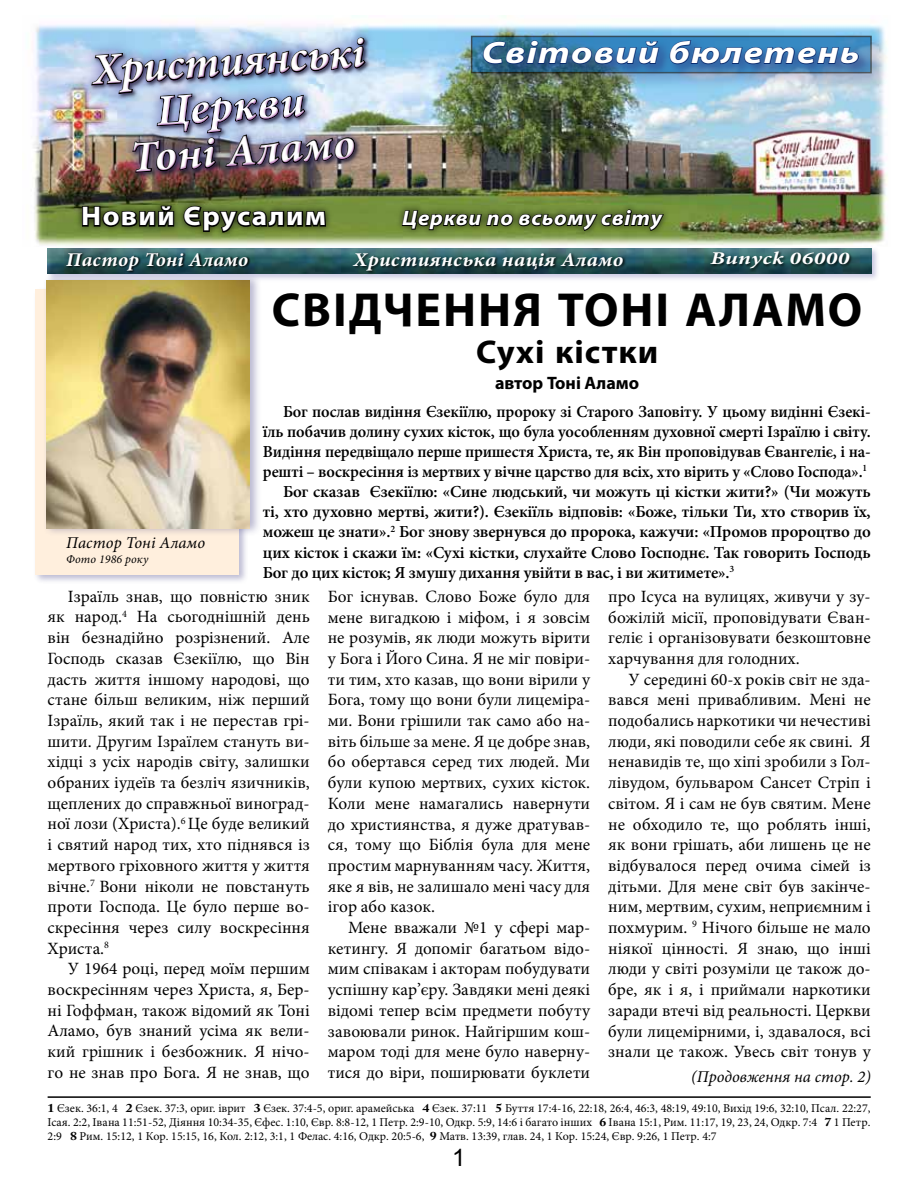
<style>
.page{position:relative;width:918px;height:1188px;background:#fff}
.page>*{position:absolute;margin:0;border:0;box-sizing:border-box;transform-origin:0 0}
.t1{font:700 48px "Myriad Pro";letter-spacing:.04em;color:#000}
.t2{font:italic 700 43.5px/90px "Minion Pro";color:#fff;text-align:center}
.t3{font:700 33px "Myriad Pro";letter-spacing:.03em;color:#000;scale:1.04 1}
.t4{font:italic 700 31.05px "Myriad Pro";letter-spacing:.03em;color:#fff;scale:1.23 1}
.t5{font:700 27px "Myriad Pro";letter-spacing:.05em;color:#fff;scale:1.08 1}
.t6{font:24px "Arial";color:#000}
.t7{font:italic 700 21px "Myriad Pro";letter-spacing:.03em;color:#fff;scale:1.08 1}
.t8{font:italic 700 19.5px "Minion Pro";letter-spacing:.02em;color:#fff;scale:1.1 1}
.t9{font:italic 700 19.5px "Minion Pro";letter-spacing:.02em;color:#fff;scale:1.05 1}
.t10{font:700 18px "Myriad Pro";color:#000}
.t11{font:italic 700 18px "Minion Pro";letter-spacing:.02em;color:#fff;scale:1.3 1}
.t12{font:17.25px/20.7px "Minion Pro";color:#000;text-align:justify}
.t13{font:600 16.8px "Minion Pro";letter-spacing:-.01em;color:#000}
.t14{font:italic 16.5px "Minion Pro";color:#000}
.t15{font:12px/14.4px "Minion Pro";color:#000;text-align:justify}
.t16{font:italic 12px "Minion Pro";letter-spacing:.01em;color:#000}
.s1{font-family:"Adobe Caslon Pro";font-weight:700}
</style>
<div class="page">
<img style="left:33px;top:15px;width:855px;height:231px">
<div style="left:467px;top:32px;width:422px;height:58px;background:#2f2b75;opacity:.4"></div>
<svg style="left:471px;top:36px;width:401px;height:37px"></svg>
<div style="left:47px;top:246px;width:833px;height:36px;background:#524fa1;opacity:.3"></div>
<img style="left:48px;top:248px;width:824px;height:26px">
<div style="left:709px;top:251px;width:144px;height:21px;background:#000;opacity:.8"></div>
<div style="left:480px;top:38px;width:392px;height:39px;background:#2f2b75;opacity:.52"></div>
<svg style="left:482px;top:40px;width:178px;height:25px"></svg>
<svg style="left:669px;top:39px;width:190px;height:26px"></svg>
<hr style="left:48px;top:1096px;width:823px;height:2px;background:#000">
<div style="left:33px;top:287px;width:216px;height:298px;background:#2f2b75;opacity:.32"></div>
<div style="left:35px;top:290px;width:204px;height:285px;background:#ffefdd"></div>
<div style="left:43px;top:273px;width:218px;height:263px;background:#2f2b75;opacity:.34"></div>
<img style="left:46px;top:280px;width:203px;height:249px">
<svg style="left:66px;top:252px;width:185px;height:22px"></svg>
<img style="left:76px;top:23px;width:309px;height:166px">
<div style="left:352px;top:252px;width:275px;height:22px;background:#000;opacity:.83"></div>
<div style="left:395px;top:203px;width:275px;height:34px;background:#74913d"></div>
<svg style="left:401px;top:209px;width:264px;height:39px"></svg>
<div style="left:75px;top:199px;width:258px;height:40px;background:#000;opacity:.75"></div>
<img style="left:81px;top:35px;width:295px;height:220px">
<h2 class="t2" style="left:90px;top:25px;width:274px;rotate:-4deg">Християнськi<br>Тоні Аламо</h2>
<h3 class="t4" style="left:482px;top:33px;width:309px">Світовий бюлетень</h3>
<h3 class="t5" style="left:81px;top:199px;width:228px">Новий Єрусалим</h3>
<p class="t7" style="left:402px;top:205px;width:242px">Церкви по всьому світу</p>
<p class="t9" style="left:66px;top:246px;width:175px">Пастор Тоні Аламо</p>
<p class="t8" style="left:354px;top:246px;width:247px">Християнська нація Аламо</p>
<p class="t11" style="left:711px;top:246px;width:108px">Bunyck 06000</p>
<p class="t14" style="left:66px;top:532px;width:140px">Пастор Тоні Аламо</p>
<p class="t16" style="left:66px;top:551px;width:84px">Фото 1986 року</p>
<h1 class="t1" style="left:272px;top:278px;width:592px">СВІДЧЕННЯ ТОНІ АЛАМО</h1>
<h3 class="t3" style="left:476px;top:331px;width:177px">Сухі кістки</h3>
<p class="t10" style="left:495px;top:371px;width:146px">автор Тоні Аламо</p>
<p class="t13" style="left:283px;top:400px;width:589px">Бог послав видіння Єзекіїлю, пророку зі Старого Заповіту. У цьому видінні Єзекі-</p>
<p class="t13" style="left:263px;top:420px;width:609px">їль побачив долину сухих кісток, що була уособленням духовної смерті Ізраїлю і світу.</p>
<p class="t13" style="left:263px;top:440px;width:609px">Видіння передвіщало перше пришестя Христа, те, як Він проповідував Євангеліє, і на-</p>
<p class="t13" style="left:263px;top:460px;width:606px">решті – воскресіння із мертвих у вічне царство для всіх, хто вірить у «Слово Господа».<sup>1</sup></p>
<p class="t13" style="left:283px;top:480px;width:589px">Бог сказав Єзекіїлю: «Сине людський, чи можуть ці кістки жити?» (Чи можуть</p>
<p class="t13" style="left:263px;top:500px;width:609px">ті, хто духовно мертві, жити?). Єзекіїль відповів: «Боже, тільки Ти, хто створив їх,</p>
<p class="t13" style="left:263px;top:520px;width:609px">можеш це знати».<sup>2</sup> Бог знову звернувся до пророка, кажучи: «Промов пророцтво до</p>
<p class="t13" style="left:263px;top:541px;width:609px">цих кісток і скажи їм: «Сухі кістки, слухайте Слово Господнє. Так говорить Господь</p>
<p class="t13" style="left:263px;top:561px;width:473px">Бог до цих кісток; Я змушу дихання увійти в вас, і ви житимете».<sup>3</sup></p>
<p class="t12" style="left:48px;top:586px;width:264px;text-indent:20px">Ізраїль знав, що повністю зник як народ.<sup>4</sup> На сьогоднішній день він безнадійно розрізнений. Але Господь сказав Єзекіїлю, що Він дасть життя іншому народові, що стане більш великим, ніж перший Ізраїль, який так і не перестав грі&shy;шити. Другим Ізраїлем стануть ви&shy;хідці з усіх народів світу, залишки обраних іудеїв та безліч язичників, щеплених до справжньої виноград&shy;ної лози (Христа).<sup>6</sup> Це буде великий і святий народ тих, хто піднявся із мертвого гріховного життя у життя вічне.<sup>7</sup> Вони ніколи не повстануть проти Господа. Це було перше во&shy;скресіння через силу воскресіння Христа.<sup>8</sup></p>
<p class="t12" style="left:48px;top:959px;width:264px;text-indent:20px">У 1964 році, перед моїм першим воскресінням через Христа, я, Бер&shy;ні Гоффман, також відомий як Тоні Аламо, був знаний усіма як вели&shy;кий грішник і безбожник. Я нічо&shy;го не знав про Бога. Я не знав, що</p>
<p class="t12" style="left:328px;top:586px;width:264px">Бог існував. Слово Боже було для мене вигадкою і міфом, і я зовсім не розумів, як люди можуть вірити у Бога і Його Сина. Я не міг повіри&shy;ти тим, хто казав, що вони вірили у Бога, тому що вони були лицеміра&shy;ми. Вони грішили так само або на&shy;віть більше за мене. Я це добре знав, бо обертався серед тих людей. Ми були купою мертвих, сухих кісток.<br>Коли мене намагались навернути до християнства, я дуже дратував&shy;ся, тому що Біблія була для мене простим марнуванням часу. Життя, яке я вів, не залишало мені часу для ігор або казок.</p>
<p class="t12" style="left:328px;top:917px;width:264px;text-indent:20px">Мене вважали №1 у сфері мар&shy;кетингу. Я допоміг багатьом відо&shy;мим співакам і акторам побудувати успішну кар’єру. Завдяки мені деякі відомі тепер всім предмети побуту завоювали ринок. Найгіршим кош&shy;маром тоді для мене було наверну&shy;тися до віри, поширювати буклети</p>
<p class="t12" style="left:608px;top:586px;width:264px">про Ісуса на вулицях, живучи у зу&shy;божілій місії, проповідувати Єван&shy;геліє і організовувати безкоштовне харчування для голодних.</p>
<p class="t12" style="left:608px;top:669px;width:264px;text-indent:20px">У середині 60-х років світ не зда&shy;вався мені привабливим. Мені не подобались наркотики чи нечестиві люди, які поводили себе як свині. Я ненавидів те, що хіпі зробили з Гол&shy;лівудом, бульваром Сансет Стріп і світом. Я і сам не був святим. Мене не обходило те, що роблять інші, як вони грішать, аби лишень це не відбувалося перед очима сімей із дітьми. Для мене світ був закінче&shy;ним, мертвим, сухим, неприємним і похмурим. <sup>9</sup> Нічого більше не мало ніякої цінності. Я знаю, що інші люди у світі розуміли це також до&shy;бре, як і я, і приймали наркотики заради втечі від реальності. Церкви були лицемірними, і, здавалося, всі знали це також. Увесь світ тонув у</p>
<p class="t14" style="left:691px;top:1065px;width:181px">(Продовження на стор. 2)</p>
<p class="t15" style="left:48px;top:1101px;width:824px"><span class="s1">1</span> Єзек. 36:1, 4 <span class="s1">2</span> Єзек. 37:3, ориг. іврит <span class="s1">3</span> Єзек. 37:4-5, ориг. арамейська <span class="s1">4</span> Єзек. 37:11 <span class="s1">5</span> Буття 17:4-16, 22:18, 26:4, 46:3, 48:19, 49:10, Вихід 19:6, 32:10, Псал. 22:27, Ісая. 2:2, Івана 11:51-52, Діяння 10:34-35, Єфес. 1:10, Євр. 8:8-12, 1 Петр. 2:9-10, Одкр. 5:9, 14:6 і багато інших <span class="s1">6</span> Івана 15:1, Рим. 11:17, 19, 23, 24, Одкр. 7:4 <span class="s1">7</span> 1 Петр.<br>2:9 <span class="s1">8</span> Рим. 15:12, 1 Кор. 15:15, 16, Кол. 2:12, 3:1, 1 Фелас. 4:16, Одкр. 20:5-6, <span class="s1">9</span> Матв. 13:39, глав. 24, 1 Кор. 15:24, Євр. 9:26, 1 Петр. 4:7</p>
<h3 class="t6" style="left:452px;top:1142px;width:15px">1</h3>
</div>
